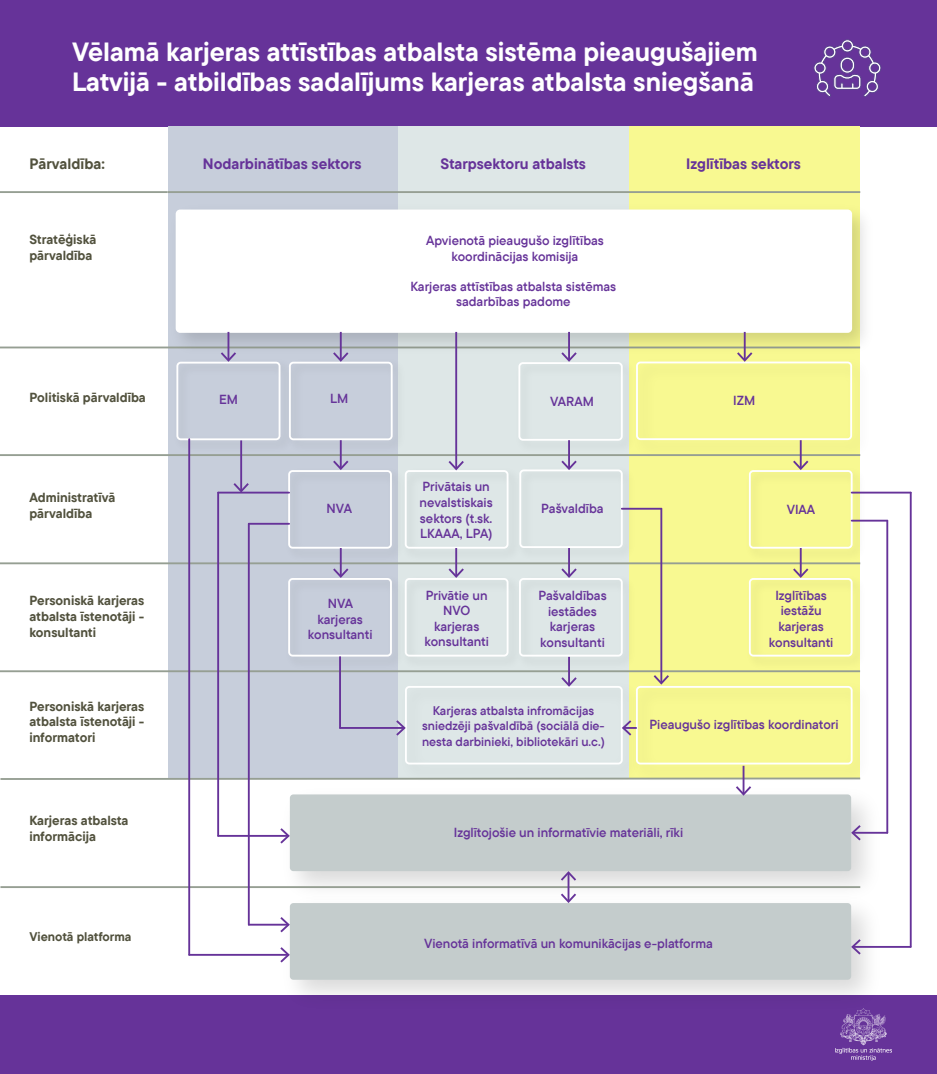
<style>
.page{position:relative;width:937px;height:1074px;background:#fff}
.page>*{position:absolute;margin:0;border:0;box-sizing:border-box;transform-origin:0 0}
.t1{font:700 26.25px/30px "TT Commons Pro";color:#fff}
.t2{font:700 15px "TT Commons Pro";color:#639}
.t3{font:700 15px "TT Commons Pro";color:#51513d}
.t4{font:13.12px/15.6px "TT Commons Pro Db";color:#639;text-align:center}
.t5{font:700 13.12px/15.8px "TT Commons Pro";color:#51513d}
.t6{font:12.5px/15.6px "TT Commons Pro Db";color:#639;text-align:center}
.t7{font:700 12.5px "TT Commons Pro";color:#51513d}
</style>
<div class="page">
<div style="left:0;top:0;width:937px;height:126px;background:#639"></div>
<div style="left:0;top:995px;width:937px;height:78px;background:#639"></div>
<div style="left:168px;top:126px;width:230px;height:652px;background:#c7cedb"></div>
<div style="left:629px;top:126px;width:231px;height:652px;background:#f8f991"></div>
<div style="left:398px;top:126px;width:231px;height:652px;background:#dee7e7"></div>
<img style="left:187px;top:365px;width:94px;height:92px">
<div style="left:176px;top:361px;width:104px;height:79px;border:2px solid #fff;border-radius:4px"></div>
<img style="left:300px;top:440px;width:88px;height:17px">
<div style="left:289px;top:361px;width:104px;height:79px;border:2px solid #fff;border-radius:4px"></div>
<img style="left:281px;top:493px;width:117px;height:72px">
<div style="left:288px;top:470px;width:104px;height:78px;border:2px solid #fff;border-radius:4px"></div>
<img style="left:281px;top:577px;width:117px;height:96px">
<div style="left:288px;top:578px;width:104px;height:78px;border:2px solid #fff;border-radius:4px"></div>
<img style="left:398px;top:577px;width:114px;height:96px">
<div style="left:405px;top:578px;width:103px;height:78px;border:2px solid #fff;border-radius:4px"></div>
<img style="left:395px;top:728px;width:224px;height:37px">
<div style="left:405px;top:685px;width:218px;height:79px;border:2px solid #fff;border-radius:4px"></div>
<img style="left:274px;top:778px;width:615px;height:107px">
<div style="left:290px;top:794px;width:561px;height:76px;background:#c4cccc;border-radius:4px"></div>
<img style="left:274px;top:886px;width:616px;height:109px">
<div style="left:290px;top:902px;width:561px;height:77px;background:#c4cccc;border-radius:4px"></div>
<img style="left:512px;top:577px;width:127px;height:96px">
<div style="left:519px;top:578px;width:104px;height:78px;border:2px solid #fff;border-radius:4px"></div>
<img style="left:629px;top:676px;width:247px;height:112px">
<div style="left:636px;top:685px;width:216px;height:79px;border:2px solid #fff;border-radius:4px"></div>
<img style="left:742px;top:577px;width:119px;height:96px">
<div style="left:749px;top:578px;width:103px;height:78px;border:2px solid #fff;border-radius:4px"></div>
<img style="left:398px;top:474px;width:127px;height:91px">
<div style="left:405px;top:470px;width:103px;height:78px;border:2px solid #fff;border-radius:4px"></div>
<img style="left:512px;top:474px;width:127px;height:88px">
<div style="left:519px;top:469px;width:104px;height:79px;border:2px solid #fff;border-radius:4px"></div>
<img style="left:742px;top:470px;width:127px;height:95px">
<div style="left:749px;top:470px;width:103px;height:78px;border:2px solid #fff;border-radius:4px"></div>
<img style="left:521px;top:440px;width:99px;height:1px">
<div style="left:518px;top:362px;width:105px;height:78px;border:2px solid #fff;border-radius:4px"></div>
<div style="left:636px;top:361px;width:216px;height:79px;border:2px solid #fff;border-radius:4px"></div>
<hr style="left:168px;top:191px;width:692px;height:2px;background:#969f93">
<hr style="left:0;top:346px;width:860px;height:2px;background:#969f93">
<hr style="left:0;top:454px;width:860px;height:2px;background:#969f93">
<hr style="left:0;top:562px;width:860px;height:2px;background:#969f93">
<hr style="left:0;top:670px;width:860px;height:2px;background:#969f93">
<img style="left:164px;top:213px;width:700px;height:148px">
<div style="left:177px;top:210px;width:674px;height:122px;background:#fff;border-radius:4px"></div>
<div style="left:176px;top:209px;width:676px;height:124px;border:2px solid #fff;border-radius:4px"></div>
<hr style="left:0;top:191px;width:168px;height:2px;background:#969f93">
<hr style="left:0;top:885px;width:860px;height:2px;background:#969f93">
<img style="left:835px;top:1008px;width:56px;height:51px">
<svg style="left:813px;top:39px;width:68px;height:58px"></svg>
<hr style="left:227px;top:332px;width:2px;height:28px;background:#639">
<svg style="left:221px;top:352px;width:15px;height:10px"></svg>
<hr style="left:189px;top:953px;width:99px;height:2px;background:#639">
<svg style="left:280px;top:946px;width:10px;height:16px"></svg>
<hr style="left:218px;top:834px;width:70px;height:2px;background:#639">
<svg style="left:280px;top:828px;width:10px;height:15px"></svg>
<hr style="left:340px;top:726px;width:64px;height:2px;background:#639">
<svg style="left:396px;top:720px;width:10px;height:15px"></svg>
<hr style="left:853px;top:945px;width:57px;height:2px;background:#639">
<svg style="left:851px;top:938px;width:10px;height:16px"></svg>
<hr style="left:853px;top:831px;width:34px;height:2px;background:#639">
<svg style="left:851px;top:824px;width:10px;height:16px"></svg>
<hr style="left:249px;top:923px;width:39px;height:2px;background:#639">
<svg style="left:280px;top:916px;width:10px;height:16px"></svg>
<hr style="left:340px;top:332px;width:2px;height:28px;background:#639">
<svg style="left:333px;top:352px;width:15px;height:10px"></svg>
<hr style="left:340px;top:440px;width:2px;height:28px;background:#639">
<svg style="left:333px;top:460px;width:15px;height:10px"></svg>
<hr style="left:340px;top:548px;width:2px;height:27px;background:#639">
<svg style="left:333px;top:568px;width:15px;height:9px"></svg>
<hr style="left:455px;top:548px;width:2px;height:27px;background:#639">
<svg style="left:448px;top:568px;width:16px;height:9px"></svg>
<hr style="left:568px;top:548px;width:2px;height:27px;background:#639">
<svg style="left:561px;top:568px;width:16px;height:9px"></svg>
<hr style="left:568px;top:656px;width:2px;height:28px;background:#639">
<svg style="left:561px;top:677px;width:16px;height:9px"></svg>
<svg style="left:622px;top:720px;width:15px;height:15px"></svg>
<hr style="left:800px;top:548px;width:2px;height:27px;background:#639">
<svg style="left:793px;top:568px;width:15px;height:9px"></svg>
<svg style="left:0;top:765px;width:862px;height:30px"></svg>
<hr style="left:567px;top:872px;width:2px;height:28px;background:#639">
<svg style="left:561px;top:870px;width:15px;height:10px"></svg>
<svg style="left:561px;top:893px;width:15px;height:9px"></svg>
<hr style="left:240px;top:440px;width:2px;height:50px;background:#639">
<svg style="left:233px;top:483px;width:16px;height:8px"></svg>
<hr style="left:568px;top:440px;width:2px;height:28px;background:#639">
<svg style="left:561px;top:460px;width:16px;height:10px"></svg>
<hr style="left:800px;top:440px;width:2px;height:28px;background:#639">
<svg style="left:793px;top:460px;width:15px;height:10px"></svg>
<hr style="left:455px;top:332px;width:2px;height:136px;background:#639">
<svg style="left:448px;top:461px;width:16px;height:9px"></svg>
<hr style="left:660px;top:508px;width:2px;height:174px;background:#639">
<svg style="left:654px;top:675px;width:15px;height:9px"></svg>
<hr style="left:568px;top:332px;width:2px;height:28px;background:#639">
<svg style="left:561px;top:352px;width:16px;height:10px"></svg>
<hr style="left:744px;top:332px;width:2px;height:28px;background:#639">
<svg style="left:737px;top:352px;width:15px;height:10px"></svg>
<hr style="left:188px;top:439px;width:2px;height:515px;background:#639">
<hr style="left:218px;top:491px;width:71px;height:2px;background:#639">
<hr style="left:217px;top:492px;width:2px;height:343px;background:#639">
<hr style="left:249px;top:522px;width:40px;height:2px;background:#639">
<hr style="left:248px;top:523px;width:2px;height:401px;background:#639">
<hr style="left:852px;top:491px;width:59px;height:2px;background:#639">
<hr style="left:910px;top:492px;width:2px;height:454px;background:#639">
<hr style="left:852px;top:519px;width:35px;height:2px;background:#639">
<hr style="left:886px;top:520px;width:2px;height:312px;background:#639">
<hr style="left:622px;top:507px;width:39px;height:2px;background:#639">
<hr style="left:339px;top:656px;width:2px;height:71px;background:#639">
<h1 class="t1" style="left:72px;top:37px;width:687px">Vēlamā karjeras attīstības atbalsta sistēma pieaugušajiem<br>Latvijā - atbildības sadalījums karjeras atbalsta sniegšanā</h1>
<p class="t3" style="left:30px;top:153px;width:77px">Pārvaldība:</p>
<p class="t2" style="left:203px;top:153px;width:160px">Nodarbinātības sektors</p>
<p class="t2" style="left:440px;top:153px;width:147px">Starpsektoru atbalsts</p>
<p class="t2" style="left:686px;top:153px;width:116px">Izglītības sektors</p>
<p class="t5" style="left:29px;top:231px;width:69px">Stratēģiskā pārvaldība</p>
<p class="t5" style="left:29px;top:389px;width:118px">Politiskā pārvaldība</p>
<p class="t5" style="left:29px;top:489px;width:87px">Administratīvā pārvaldība</p>
<p class="t5" style="left:29px;top:592px;width:116px;text-align:justify">Personiskā karjeras atbalsta īstenotāji - konsultanti</p>
<p class="t5" style="left:29px;top:698px;width:116px;text-align:justify">Personiskā karjeras atbalsta īstenotāji - informatori</p>
<p class="t5" style="left:29px;top:812px;width:101px">Karjeras atbalsta informācija</p>
<p class="t7" style="left:29px;top:927px;width:104px">Vienotā platforma</p>
<p class="t4" style="left:426px;top:233px;width:179px">Apvienotā pieaugušo izglītības koordinācijas komisija</p>
<p class="t4" style="left:219px;top:391px;width:20px">EM</p>
<p class="t4" style="left:330px;top:391px;width:20px">LM</p>
<p class="t4" style="left:327px;top:500px;width:27px">NVA</p>
<p class="t4" style="left:410px;top:278px;width:207px">Karjeras attīstības atbalsta sistēmas sadarbības padome</p>
<p class="t4" style="left:420px;top:479px;width:75px;text-align:left">Privātais un nevalstiskais sektors (t.sk.<br>LKAAA, LPA)</p>
<p class="t4" style="left:550px;top:393px;width:45px">VARAM</p>
<p class="t4" style="left:733px;top:392px;width:24px">IZM</p>
<p class="t4" style="left:541px;top:500px;width:64px">Pašvaldība</p>
<p class="t4" style="left:787px;top:501px;width:30px">VIAA</p>
<p class="t4" style="left:308px;top:595px;width:66px">NVA karjeras konsultanti</p>
<p class="t4" style="left:424px;top:587px;width:66px">Privātie un<br>NVO karjeras konsultanti</p>
<p class="t4" style="left:538px;top:587px;width:70px">Pašvaldības iestādes karjeras konsultanti</p>
<p class="t6" style="left:422px;top:702px;width:184px">Karjeras atbalsta infromācijas sniedzēji pašvaldībā (sociālā die&shy;nesta darbinieki, bibliotekāri u.c.)</p>
<p class="t4" style="left:769px;top:587px;width:66px">Izglītības iestāžu karjeras konsultanti</p>
<p class="t4" style="left:649px;top:716px;width:191px">Pieaugušo izglītības koordinatori</p>
<p class="t4" style="left:454px;top:824px;width:231px">Izglītojošie un informatīvie materiāli, rīki</p>
<p class="t4" style="left:424px;top:934px;width:290px">Vienotā informatīvā un komunikācijas e-platforma</p>
</div>
